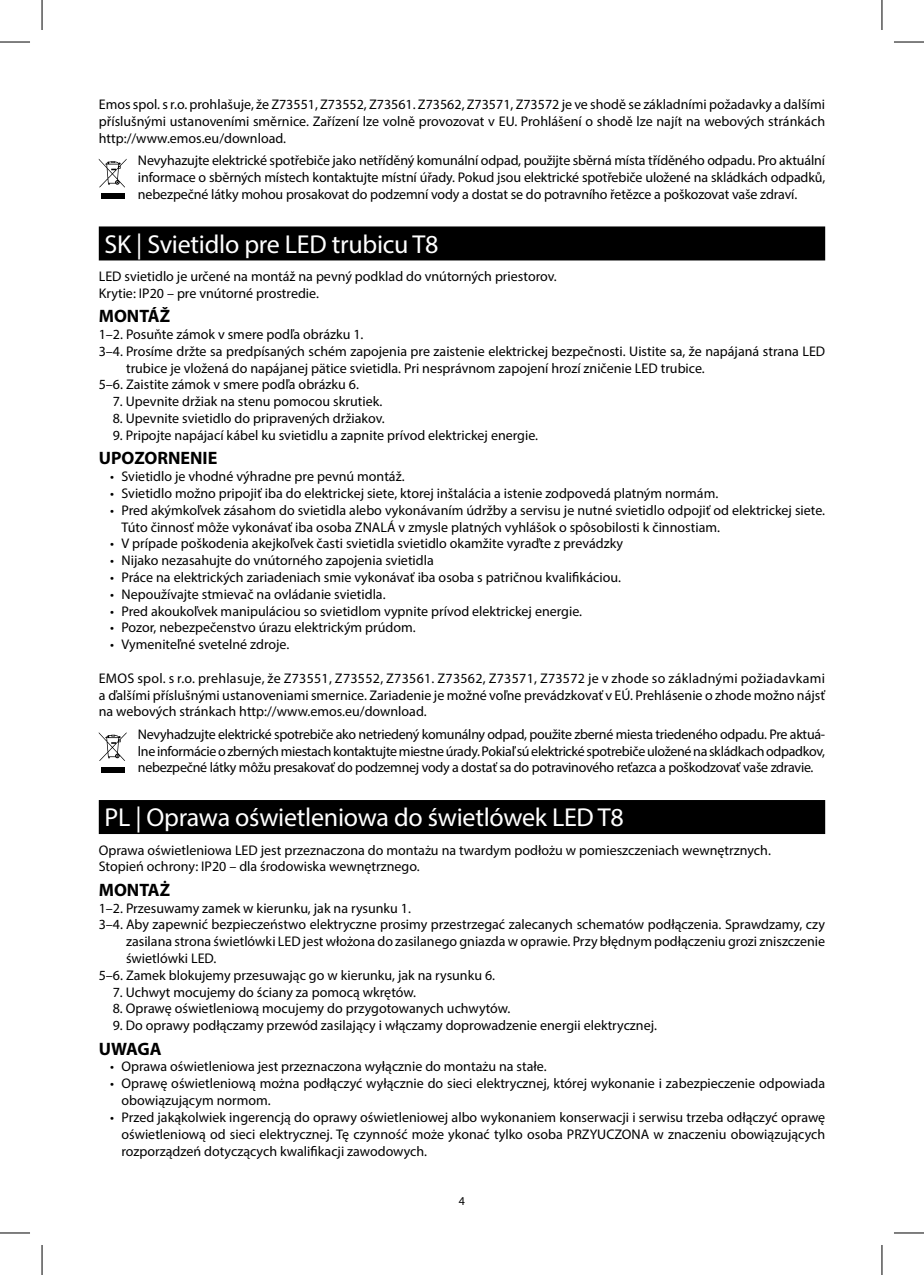
<style>
.page{position:relative;width:924px;height:1275px;background:#fff}
.page>*{position:absolute;margin:0;border:0;box-sizing:border-box;transform-origin:0 0}
.t1{font:26px "Myriad Pro";letter-spacing:-.01em;color:#fff}
.t2{font:700 18px "Myriad Pro";color:#000}
.t3{font:14px/16.8px "Myriad Pro";color:#000;text-align:justify}
.t4{font:12px "Myriad Pro";color:#000}
</style>
<div class="page">
<div style="left:99px;top:226px;width:725px;height:34px;background:#000"></div>
<div style="left:99px;top:800px;width:725px;height:34px;background:#000"></div>
<svg style="left:99px;top:159px;width:27px;height:28px"></svg>
<div style="left:101px;top:193px;width:23px;height:6px;background:#000"></div>
<svg style="left:99px;top:732px;width:27px;height:29px"></svg>
<div style="left:101px;top:767px;width:23px;height:5px;background:#000"></div>
<hr style="left:0;top:42px;width:30px;height:1px;background:#000">
<hr style="left:893px;top:42px;width:30px;height:1px;background:#000">
<hr style="left:0;top:1232px;width:30px;height:1px;background:#000">
<hr style="left:893px;top:1232px;width:30px;height:1px;background:#000">
<hr style="left:42px;top:0;width:1px;height:30px;background:#000">
<hr style="left:42px;top:1245px;width:1px;height:30px;background:#000">
<hr style="left:881px;top:0;width:1px;height:30px;background:#000">
<hr style="left:881px;top:1245px;width:1px;height:30px;background:#000">
<p class="t3" style="left:99px;top:96px;width:727px">Emos spol. s r.o. prohlašuje, že Z73551, Z73552, Z73561. Z73562, Z73571, Z73572 je ve shodě se základními požadavky a dalšími příslušnými ustanoveními směrnice. Zařízení lze volně provozovat v EU. Prohlášení o shodě lze najít na webových stránkách http://www.emos.eu/download.</p>
<p class="t3" style="left:138px;top:152px;width:688px">Nevyhazujte elektrické spotřebiče jako netříděný komunální odpad, použijte sběrná místa tříděného odpadu. Pro aktuální informace o sběrných místech kontaktujte místní úřady. Pokud jsou elektrické spotřebiče uložené na skládkách odpadků, nebezpečné látky mohou prosakovat do podzemní vody a dostat se do potravního řetězce a poškozovat vaše zdraví.</p>
<h1 class="t1" style="left:104px;top:228px;width:335px">SK | Svietidlo pre LED trubicu T8</h1>
<p class="t3" style="left:99px;top:268px;width:459px">LED svietidlo je určené na montáž na pevný podklad do vnútorných priestorov.<br>Krytie: IP20 – pre vnútorné prostredie.</p>
<p class="t2" style="left:99px;top:304px;width:73px">MONTÁŽ</p>
<p class="t3" style="left:99px;top:326px;width:266px">1–2. Posuňte zámok v smere podľa obrázku 1.</p>
<p class="t3" style="left:99px;top:342px;width:727px">3–4. Prosíme držte sa predpísaných schém zapojenia pre zaistenie elektrickej bezpečnosti. Uistite sa, že napájaná strana LED</p>
<p class="t3" style="left:126px;top:359px;width:580px">trubice je vložená do napájanej pätice svietidla. Pri nesprávnom zapojení hrozí zničenie LED trubice.</p>
<p class="t3" style="left:99px;top:376px;width:261px">5–6. Zaistite zámok v smere podľa obrázku 6.</p>
<p class="t3" style="left:113px;top:393px;width:271px">7. Upevnite držiak na stenu pomocou skrutiek.</p>
<p class="t3" style="left:113px;top:410px;width:273px">8. Upevnite svietidlo do pripravených držiakov.</p>
<p class="t3" style="left:113px;top:426px;width:426px">9. Pripojte napájací kábel ku svietidlu a zapnite prívod elektrickej energie.</p>
<p class="t2" style="left:99px;top:446px;width:120px">UPOZORNENIE</p>
<p class="t3" style="left:110px;top:468px;width:296px">• Svietidlo je vhodné výhradne pre pevnú montáž.</p>
<p class="t3" style="left:110px;top:484px;width:609px">• Svietidlo možno pripojiť iba do elektrickej siete, ktorej inštalácia a istenie zodpovedá platným normám.</p>
<p class="t3" style="left:121px;top:501px;width:704px;text-indent:-11px">• Pred akýmkoľvek zásahom do svietidla alebo vykonávaním údržby a servisu je nutné svietidlo odpojiť od elektrickej siete.<br>Túto činnosť môže vykonávať iba osoba ZNALÁ v zmysle platných vyhlášok o spôsobilosti k činnostiam.</p>
<p class="t3" style="left:110px;top:535px;width:514px">• V prípade poškodenia akejkoľvek časti svietidla svietidlo okamžite vyraďte z prevádzky</p>
<p class="t3" style="left:110px;top:552px;width:325px">• Nijako nezasahujte do vnútorného zapojenia svietidla</p>
<p class="t3" style="left:110px;top:568px;width:512px">• Práce na elektrických zariadeniach smie vykonávať iba osoba s patričnou kvalifikáciou.</p>
<p class="t3" style="left:110px;top:585px;width:277px">• Nepoužívajte stmievač na ovládanie svietidla.</p>
<p class="t3" style="left:110px;top:602px;width:473px">• Pred akoukoľvek manipuláciou so svietidlom vypnite prívod elektrickej energie.</p>
<p class="t3" style="left:110px;top:619px;width:307px">• Pozor, nebezpečenstvo úrazu elektrickým prúdom.</p>
<p class="t3" style="left:110px;top:636px;width:180px">• Vymeniteľné svetelné zdroje.</p>
<p class="t3" style="left:99px;top:669px;width:727px">EMOS spol. s r.o. prehlasuje, že Z73551, Z73552, Z73561. Z73562, Z73571, Z73572 je v zhode so základnými požiadavkami a ďalšími příslušnými ustanoveniami smernice. Zariadenie je možné voľne prevádzkovať v EÚ. Prehlásenie o zhode možno nájsť na webových stránkach http://www.emos.eu/download.</p>
<p class="t3" style="left:138px;top:725px;width:688px">Nevyhadzujte elektrické spotrebiče ako netriedený komunálny odpad, použite zberné miesta triedeného odpadu. Pre aktuá&shy;lne informácie o zberných miestach kontaktujte miestne úrady. Pokiaľ sú elektrické spotrebiče uložené na skládkach odpadkov, nebezpečné látky môžu presakovať do podzemnej vody a dostať sa do potravinového reťazca a poškodzovať vaše zdravie.</p>
<h1 class="t1" style="left:104px;top:801px;width:520px">PL | Oprawa oświetleniowa do świetlówek LED T8</h1>
<p class="t3" style="left:99px;top:841px;width:673px">Oprawa oświetleniowa LED jest przeznaczona do montażu na twardym podłożu w pomieszczeniach wewnętrznych.<br>Stopień ochrony: IP20 – dla środowiska wewnętrznego.</p>
<p class="t2" style="left:99px;top:878px;width:73px">MONTAŻ</p>
<p class="t3" style="left:99px;top:899px;width:313px">1–2. Przesuwamy zamek w kierunku, jak na rysunku 1.</p>
<p class="t3" style="left:99px;top:916px;width:727px">3–4. Aby zapewnić bezpieczeństwo elektryczne prosimy przestrzegać zalecanych schematów podłączenia. Sprawdzamy, czy</p>
<p class="t3" style="left:126px;top:933px;width:700px">zasilana strona świetlówki LED jest włożona do zasilanego gniazda w oprawie. Przy błędnym podłączeniu grozi zniszczenie</p>
<p class="t3" style="left:126px;top:949px;width:92px">świetlówki LED.</p>
<p class="t3" style="left:99px;top:966px;width:397px">5–6. Zamek blokujemy przesuwając go w kierunku, jak na rysunku 6.</p>
<p class="t3" style="left:113px;top:983px;width:305px">7. Uchwyt mocujemy do ściany za pomocą wkrętów.</p>
<p class="t3" style="left:113px;top:1000px;width:399px">8. Oprawę oświetleniową mocujemy do przygotowanych uchwytów.</p>
<p class="t3" style="left:113px;top:1017px;width:545px">9. Do oprawy podłączamy przewód zasilający i włączamy doprowadzenie energii elektrycznej.</p>
<p class="t2" style="left:99px;top:1037px;width:64px">UWAGA</p>
<p class="t3" style="left:110px;top:1058px;width:438px">• Oprawa oświetleniowa jest przeznaczona wyłącznie do montażu na stałe.</p>
<p class="t3" style="left:121px;top:1075px;width:705px;text-indent:-11px">• Oprawę oświetleniową można podłączyć wyłącznie do sieci elektrycznej, której wykonanie i zabezpieczenie odpowiada obowiązującym normom.</p>
<p class="t3" style="left:121px;top:1108px;width:705px;text-indent:-11px">• Przed jakąkolwiek ingerencją do oprawy oświetleniowej albo wykonaniem konserwacji i serwisu trzeba odłączyć oprawę oświetleniową od sieci elektrycznej. Tę czynność może ykonać tylko osoba PRZYUCZONA w znaczeniu obowiązujących rozporządzeń dotyczących kwalifikacji zawodowych.</p>
<p class="t4" style="left:458px;top:1193px;width:8px">4</p>
</div>
